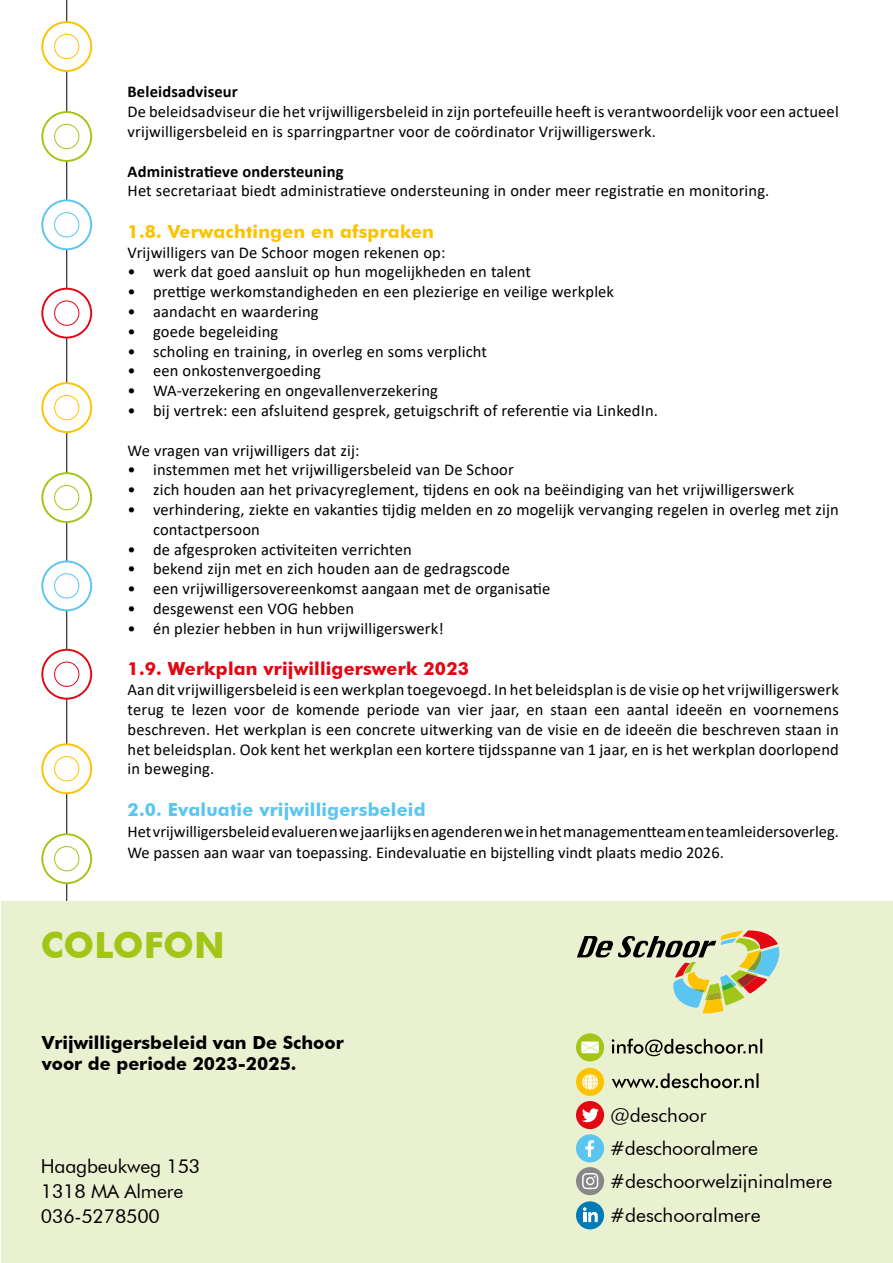
<style>
.page{position:relative;width:893px;height:1263px;background:#fff}
.page>*{position:absolute;margin:0;border:0;box-sizing:border-box;transform-origin:0 0}
.t1{font:700 36px "Futura BT";color:#a2c617}
.t2{font:19.35px/24.9px "Futura BT";letter-spacing:-.005em;color:#000}
.t3{font:700 18px/21.6px "Futura BT";color:#000}
.t4{font:700 18px "Futura BT";letter-spacing:.01em;color:#e30613}
.t5{font:700 18px "Futura BT";letter-spacing:.01em;color:#5bc5f2}
.t6{font:700 18px "Futura BT";letter-spacing:.01em;color:#fdc300}
.t7{font:16.5px/19.8px "Calibri";letter-spacing:.01em;color:#000}
.t8{font:700 16.5px "Calibri";letter-spacing:.01em;color:#000}
</style>
<div class="page">
<hr style="left:66px;top:0;width:1px;height:1263px;background:#000">
<div style="left:42px;top:744px;width:49px;height:49px;background:#fff;border-radius:50%"></div>
<div style="left:41px;top:743px;width:51px;height:51px;border:2px solid #fdc300;border-radius:50%"></div>
<div style="left:42px;top:383px;width:49px;height:49px;background:#fff;border-radius:50%"></div>
<div style="left:41px;top:382px;width:51px;height:51px;border:2px solid #fdc300;border-radius:50%"></div>
<div style="left:42px;top:834px;width:49px;height:49px;background:#fff;border-radius:50%"></div>
<div style="left:41px;top:833px;width:51px;height:51px;border:2px solid #a2c617;border-radius:50%"></div>
<div style="left:42px;top:473px;width:49px;height:49px;background:#fff;border-radius:50%"></div>
<div style="left:41px;top:472px;width:51px;height:51px;border:2px solid #a2c617;border-radius:50%"></div>
<div style="left:54px;top:756px;width:25px;height:25px;border:1px solid #fdc300;border-radius:50%"></div>
<div style="left:54px;top:395px;width:25px;height:25px;border:1px solid #fdc300;border-radius:50%"></div>
<div style="left:54px;top:846px;width:25px;height:25px;border:1px solid #a2c617;border-radius:50%"></div>
<div style="left:54px;top:485px;width:25px;height:25px;border:1px solid #a2c617;border-radius:50%"></div>
<div style="left:42px;top:561px;width:49px;height:49px;background:#fff;border-radius:50%"></div>
<div style="left:41px;top:560px;width:51px;height:51px;border:2px solid #5bc5f2;border-radius:50%"></div>
<div style="left:42px;top:200px;width:49px;height:49px;background:#fff;border-radius:50%"></div>
<div style="left:41px;top:199px;width:51px;height:51px;border:2px solid #5bc5f2;border-radius:50%"></div>
<div style="left:54px;top:573px;width:25px;height:25px;border:1px solid #5bc5f2;border-radius:50%"></div>
<div style="left:54px;top:212px;width:25px;height:25px;border:1px solid #5bc5f2;border-radius:50%"></div>
<svg style="left:42px;top:650px;width:49px;height:49px"></svg>
<div style="left:41px;top:649px;width:51px;height:51px;border:2px solid #e30613;border-radius:50%"></div>
<svg style="left:42px;top:289px;width:49px;height:49px"></svg>
<div style="left:41px;top:288px;width:51px;height:51px;border:2px solid #e30613;border-radius:50%"></div>
<div style="left:55px;top:662px;width:24px;height:24px;background:#fff;border-radius:50%"></div>
<div style="left:54px;top:662px;width:25px;height:25px;border:1px solid #e30613;border-radius:50%"></div>
<div style="left:55px;top:301px;width:24px;height:24px;background:#fff;border-radius:50%"></div>
<div style="left:54px;top:301px;width:25px;height:25px;border:1px solid #e30613;border-radius:50%"></div>
<div style="left:42px;top:22px;width:49px;height:49px;background:#fff;border-radius:50%"></div>
<div style="left:41px;top:21px;width:51px;height:51px;border:2px solid #fdc300;border-radius:50%"></div>
<div style="left:42px;top:112px;width:49px;height:49px;background:#fff;border-radius:50%"></div>
<div style="left:41px;top:111px;width:51px;height:51px;border:2px solid #a2c617;border-radius:50%"></div>
<div style="left:54px;top:34px;width:25px;height:25px;border:1px solid #fdc300;border-radius:50%"></div>
<div style="left:54px;top:124px;width:25px;height:25px;border:1px solid #a2c617;border-radius:50%"></div>
<div style="left:1px;top:901px;width:891px;height:362px;background:#eaf1d0"></div>
<svg style="left:612px;top:1038px;width:150px;height:18px"></svg>
<div style="left:576px;top:1033px;width:28px;height:28px;background:#a2c617;border-radius:50%"></div>
<svg style="left:581px;top:1041px;width:18px;height:12px"></svg>
<svg style="left:612px;top:1073px;width:146px;height:15px"></svg>
<div style="left:576px;top:1068px;width:28px;height:28px;background:#fdc300;border-radius:50%"></div>
<svg style="left:582px;top:1074px;width:16px;height:16px"></svg>
<div style="left:576px;top:1167px;width:28px;height:28px;background:#878787;border-radius:50%"></div>
<svg style="left:582px;top:1173px;width:16px;height:16px"></svg>
<div style="left:576px;top:1134px;width:28px;height:28px;background:#5bc5f2;border-radius:50%"></div>
<svg style="left:585px;top:1140px;width:9px;height:17px"></svg>
<div style="left:576px;top:1201px;width:28px;height:28px;background:#017bb6;border-radius:50%"></div>
<svg style="left:583px;top:1207px;width:15px;height:15px"></svg>
<div style="left:576px;top:1101px;width:28px;height:28px;background:#e30613;border-radius:50%"></div>
<svg style="left:582px;top:1108px;width:17px;height:14px"></svg>
<svg style="left:577px;top:930px;width:202px;height:83px"></svg>
<p class="t8" style="left:128px;top:80px;width:112px">Beleidsadviseur</p>
<p class="t7" style="left:128px;top:101px;width:713px">De beleidsadviseur die het vrijwilligersbeleid in zijn portefeuille heeft is verantwoordelijk voor een actueel vrijwilligersbeleid en is sparringpartner voor de coördinator Vrijwilligerswerk.</p>
<p class="t8" style="left:128px;top:159px;width:218px">Administratieve ondersteuning</p>
<p class="t7" style="left:128px;top:181px;width:643px">Het secretariaat biedt administratieve ondersteuning in onder meer registratie en monitoring.</p>
<p class="t6" style="left:128px;top:220px;width:308px">1.8. Verwachtingen en afspraken</p>
<p class="t7" style="left:128px;top:242px;width:319px">Vrijwilligers van De Schoor mogen rekenen op:</p>
<p class="t7" style="left:128px;top:262px;width:405px">• werk dat goed aansluit op hun mogelijkheden en talent</p>
<p class="t7" style="left:128px;top:281px;width:488px">• prettige werkomstandigheden en een plezierige en veilige werkplek</p>
<p class="t7" style="left:128px;top:301px;width:193px">• aandacht en waardering</p>
<p class="t7" style="left:128px;top:321px;width:152px">• goede begeleiding</p>
<p class="t7" style="left:128px;top:341px;width:361px">• scholing en training, in overleg en soms verplicht</p>
<p class="t7" style="left:128px;top:361px;width:195px">• een onkostenvergoeding</p>
<p class="t7" style="left:128px;top:380px;width:312px">• WA-verzekering en ongevallenverzekering</p>
<p class="t7" style="left:128px;top:400px;width:532px">• bij vertrek: een afsluitend gesprek, getuigschrift of referentie via LinkedIn.</p>
<p class="t7" style="left:128px;top:440px;width:233px">We vragen van vrijwilligers dat zij:</p>
<p class="t7" style="left:128px;top:460px;width:388px">• instemmen met het vrijwilligersbeleid van De Schoor</p>
<p class="t7" style="left:128px;top:479px;width:668px">• zich houden aan het privacyreglement, tijdens en ook na beëindiging van het vrijwilligerswerk</p>
<p class="t7" style="left:153px;top:499px;width:687px;text-indent:-26px">• verhindering, ziekte en vakanties tijdig melden en zo mogelijk vervanging regelen in overleg met zijn contactpersoon</p>
<p class="t7" style="left:128px;top:539px;width:286px">• de afgesproken activiteiten verrichten</p>
<p class="t7" style="left:128px;top:559px;width:384px">• bekend zijn met en zich houden aan de gedragscode</p>
<p class="t7" style="left:128px;top:578px;width:424px">• een vrijwilligersovereenkomst aangaan met de organisatie</p>
<p class="t7" style="left:128px;top:598px;width:228px">• desgewenst een VOG hebben</p>
<p class="t7" style="left:128px;top:618px;width:318px">• én plezier hebben in hun vrijwilligerswerk!</p>
<p class="t4" style="left:128px;top:658px;width:343px">1.9. Werkplan vrijwilligerswerk 2023</p>
<p class="t7" style="left:128px;top:679px;width:713px;text-align:justify">Aan dit vrijwilligersbeleid is een werkplan toegevoegd. In het beleidsplan is de visie op het vrijwilligerswerk terug te lezen voor de komende periode van vier jaar, en staan een aantal ideeën en voornemens beschreven. Het werkplan is een concrete uitwerking van de visie en de ideeën die beschreven staan in het beleidsplan. Ook kent het werkplan een kortere tijdsspanne van 1 jaar, en is het werkplan doorlopend in beweging.</p>
<p class="t5" style="left:128px;top:798px;width:299px">2.0. Evaluatie vrijwilligersbeleid</p>
<p class="t7" style="left:128px;top:820px;width:713px;line-height:21px">Het vrijwilligersbeleid evalueren we jaarlijks en agenderen we in het managementteam en teamleidersoverleg.<br>We passen aan waar van toepassing. Eindevaluatie en bijstelling vindt plaats medio 2026.</p>
<h1 class="t1" style="left:41px;top:923px;width:185px">COLOFON</h1>
<p class="t3" style="left:42px;top:1031px;width:304px">Vrijwilligersbeleid van De Schoor voor de periode 2023-2025.</p>
<p class="t2" style="left:41px;top:1153px;width:161px">Haagbeukweg 153<br>1318 MA Almere<br>036-5278500</p>
<p class="t2" style="left:610px;top:1102px;width:98px">@deschoor</p>
<p class="t2" style="left:610px;top:1135px;width:149px">#deschooralmere</p>
<p class="t2" style="left:610px;top:1168px;width:224px">#deschoorwelzijninalmere</p>
<p class="t2" style="left:610px;top:1202px;width:152px">#deschooralmere</p>
</div>
